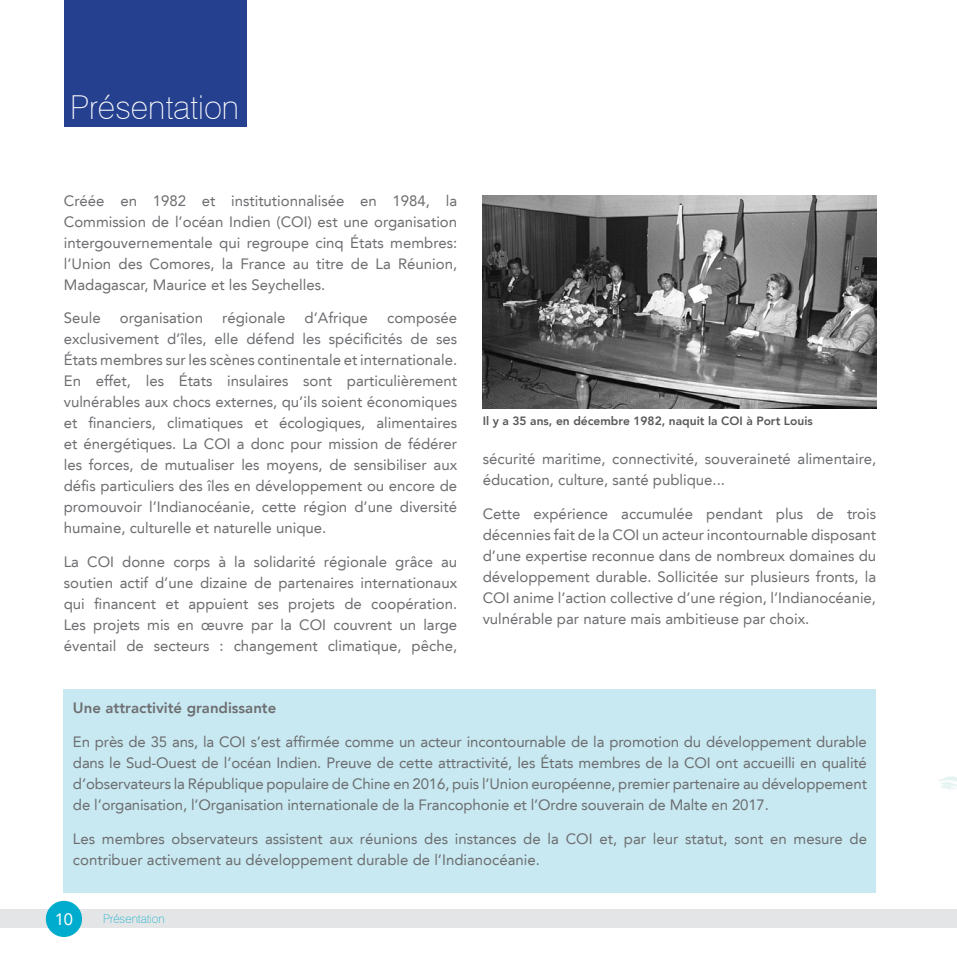
<style>
.page{position:relative;width:957px;height:957px;background:#fff}
.page>*{position:absolute;margin:0;border:0;box-sizing:border-box;transform-origin:0 0}
.t1{font:100 33px "Swiss 721 BT";color:#fff}
.t2{font:16.5px "Avenir LT";color:#fff}
.t3{font:15px/21px "Avenir LT";color:#6d6e71;text-align:justify}
.t4{font:800 15px "Avenir LT";color:#6d6e71}
.t5{font:800 12px "Avenir LT";color:#58595b}
.t6{font:100 12px "Swiss 721 BT";color:#00accd}
</style>
<div class="page">
<div style="left:0;top:909px;width:957px;height:19px;background:#e4e5e6"></div>
<div style="left:46px;top:901px;width:36px;height:36px;background:#00accd;border-radius:50%"></div>
<div style="left:64px;top:689px;width:812px;height:204px;background:#c8e9f1"></div>
<div style="left:64px;top:0;width:183px;height:126px;background:#25408f"></div>
<img style="left:483px;top:195px;width:393px;height:213px">
<h1 class="t1" style="left:70px;top:87px;width:170px">Présentation</h1>
<p class="t3" style="left:64px;top:190px;width:395px">Créée en 1982 et institutionnalisée en 1984, la Commission de l’océan Indien (COI) est une organisation intergouvernementale qui regroupe cinq États membres: l’Union des Comores, la France au titre de La Réunion, Madagascar, Maurice et les Seychelles.</p>
<p class="t3" style="left:64px;top:308px;width:38px">Seule</p>
<p class="t3" style="left:120px;top:308px;width:85px">organisation</p>
<p class="t3" style="left:222px;top:308px;width:65px">régionale</p>
<p class="t3" style="left:305px;top:308px;width:65px">d’Afrique</p>
<p class="t3" style="left:64px;top:308px;width:395px;text-indent:323px">composée exclusivement d’îles, elle défend les spécificités de ses États membres sur les scènes continentale et internationale.<br>En effet, les États insulaires sont particulièrement vulnérables aux chocs externes, qu’ils soient économiques et financiers, climatiques et écologiques, alimentaires et énergétiques. La COI a donc pour mission de fédérer les forces, de mutualiser les moyens, de sensibiliser aux défis particuliers des îles en développement ou encore de promouvoir l’Indianocéanie, cette région d’une diversité humaine, culturelle et naturelle unique.</p>
<p class="t3" style="left:64px;top:551px;width:395px">La COI donne corps à la solidarité régionale grâce au soutien actif d’une dizaine de partenaires internationaux qui financent et appuient ses projets de coopération.<br>Les projets mis en œuvre par la COI couvrent un large éventail de secteurs : changement climatique, pêche,</p>
<p class="t5" style="left:483px;top:414px;width:331px">Il y a 35 ans, en décembre 1982, naquit la COI à Port Louis</p>
<p class="t3" style="left:483px;top:449px;width:395px">sécurité maritime, connectivité, souveraineté alimentaire, éducation, culture, santé publique...</p>
<p class="t3" style="left:483px;top:503px;width:395px">Cette expérience accumulée pendant plus de trois décennies fait de la COI un acteur incontournable disposant d’une expertise reconnue dans de nombreux domaines du développement durable. Sollicitée sur plusieurs fronts, la COI anime l’action collective d’une région, l’Indianocéanie, vulnérable par nature mais ambitieuse par choix.</p>
<p class="t4" style="left:73px;top:699px;width:205px">Une attractivité grandissante</p>
<p class="t3" style="left:73px;top:731px;width:795px">En près de 35 ans, la COI s’est affirmée comme un acteur incontournable de la promotion du développement durable dans le Sud-Ouest de l’océan Indien. Preuve de cette attractivité, les États membres de la COI ont accueilli en qualité d’observateurs la République populaire de Chine en 2016, puis l’Union européenne, premier partenaire au développement de l’organisation, l’Organisation internationale de la Francophonie et l’Ordre souverain de Malte en 2017.</p>
<p class="t3" style="left:73px;top:828px;width:795px">Les membres observateurs assistent aux réunions des instances de la COI et, par leur statut, sont en mesure de contribuer activement au développement durable de l’Indianocéanie.</p>
<p class="t2" style="left:55px;top:910px;width:20px">10</p>
<p class="t6" style="left:103px;top:911px;width:63px">Présentation</p>
</div>
